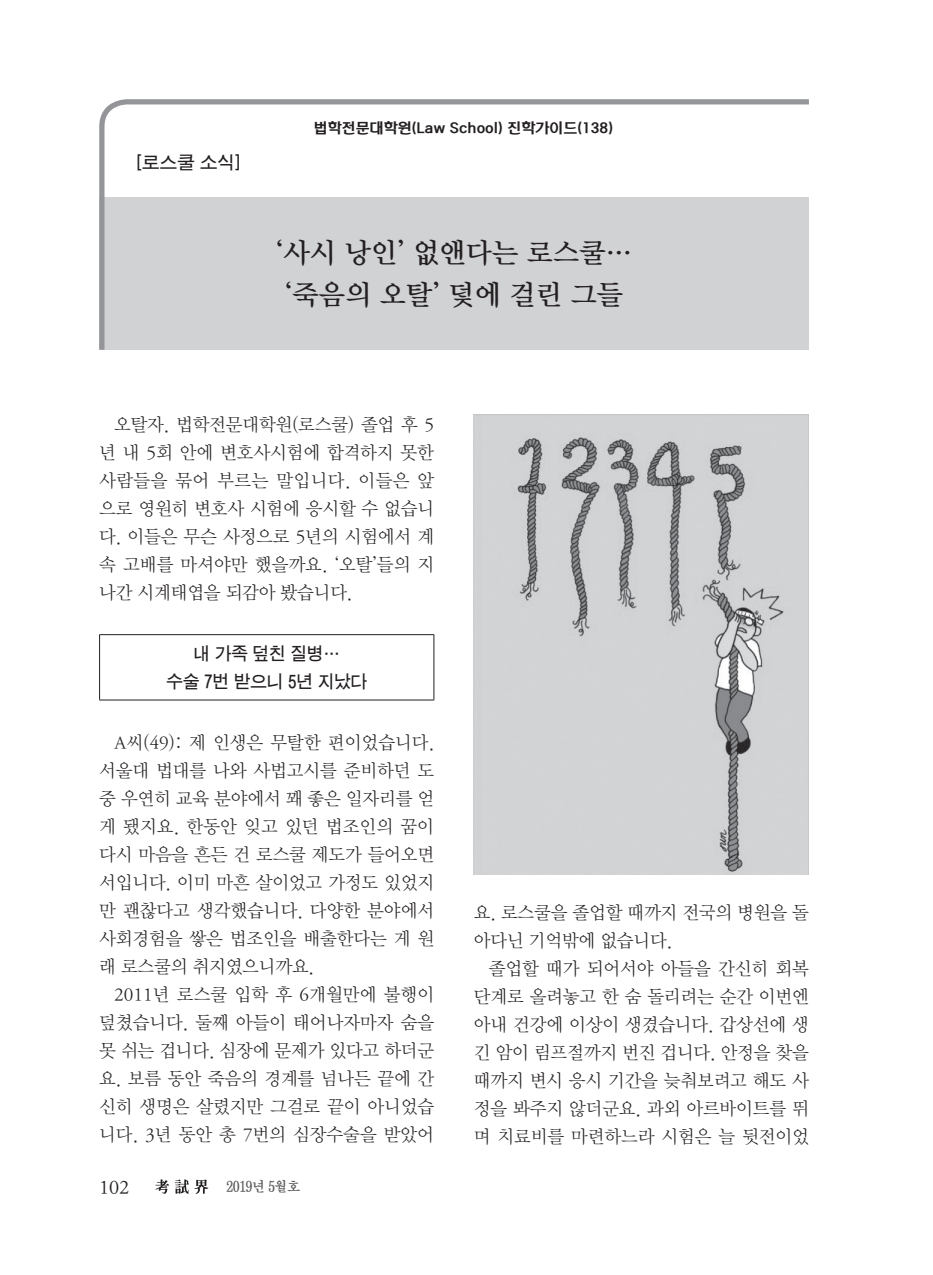
<style>
.page{position:relative;width:933px;height:1275px;background:#fff}
.page>*{position:absolute;margin:0;border:0;box-sizing:border-box;transform-origin:0 0}
.t1{font:28px/42px "DX Nmu Std 40";color:#231f20;text-align:center}
.t2{font:19.25px "DX Nmu Std 30";color:#231f20}
.t3{font:18.38px/28px "DX Nmu Std 20";letter-spacing:-.01em;color:#231f20;text-align:justify}
.t4{font:17.5px/28px "D Xgo Std 40";letter-spacing:-.01em;color:#231f20;text-align:center;scale:.95 1}
.t5{font:17.5px "D Xgo Std 40";letter-spacing:-.01em;color:#231f20}
.t6{font:14px "DX Frty Std B";color:#231f20}
.t7{font:14px "D Xmu Std 40";letter-spacing:-.05em;color:#5a5a5d;scale:.95 1}
</style>
<div class="page">
<svg style="left:155px;top:1179px;width:14px;height:15px"></svg>
<svg style="left:175px;top:1179px;width:34px;height:15px"></svg>
<hr style="left:99px;top:635px;width:1px;height:65px;background:#231f20">
<hr style="left:99px;top:634px;width:335px;height:1px;background:#231f20">
<hr style="left:433px;top:635px;width:1px;height:65px;background:#231f20">
<hr style="left:99px;top:700px;width:335px;height:1px;background:#231f20">
<svg style="left:99px;top:99px;width:710px;height:251px"></svg>
<img style="left:474px;top:415px;width:335px;height:460px">
<p class="t5" style="left:136px;top:153px;width:105px">[로스쿨 소식]</p>
<p class="t6" style="left:314px;top:121px;width:301px">법학전문대학원(Law School) 진학가이드(138)</p>
<h1 class="t1" style="left:276px;top:233px;width:358px">‘사시 낭인’ 없앤다는 로스쿨… ‘죽음의 오탈’ 덫에 걸린 그들</h1>
<p class="t3" style="left:99px;top:411px;width:336px;text-indent:15px">오탈자. 법학전문대학원(로스쿨) 졸업 후 5 년 내 5회 안에 변호사시험에 합격하지 못한 사람들을 묶어 부르는 말입니다. 이들은 앞 으로 영원히 변호사 시험에 응시할 수 없습니 다. 이들은 무슨 사정으로 5년의 시험에서 계 속 고배를 마셔야만 했을까요. ‘오탈’들의 지 나간 시계태엽을 되감아 봤습니다.</p>
<p class="t4" style="left:166px;top:640px;width:213px">내 가족 덮친 질병…<br>수술 7번 받으니 5년 지났다</p>
<p class="t3" style="left:99px;top:729px;width:336px;text-indent:15px">A씨(49): 제 인생은 무탈한 편이었습니다. 서울대 법대를 나와 사법고시를 준비하던 도 중 우연히 교육 분야에서 꽤 좋은 일자리를 얻 게 됐지요. 한동안 잊고 있던 법조인의 꿈이 다시 마음을 흔든 건 로스쿨 제도가 들어오면 서입니다. 이미 마흔 살이었고 가정도 있었지 만 괜찮다고 생각했습니다. 다양한 분야에서 사회경험을 쌓은 법조인을 배출한다는 게 원 래 로스쿨의 취지였으니까요.</p>
<p class="t3" style="left:99px;top:981px;width:336px;text-indent:15px">2011년 로스쿨 입학 후 6개월만에 불행이 덮쳤습니다. 둘째 아들이 태어나자마자 숨을 못 쉬는 겁니다. 심장에 문제가 있다고 하더군 요. 보름 동안 죽음의 경계를 넘나든 끝에 간 신히 생명은 살렸지만 그걸로 끝이 아니었습 니다. 3년 동안 총 7번의 심장수술을 받았어</p>
<p class="t2" style="left:99px;top:1177px;width:31px">102</p>
<p class="t7" style="left:226px;top:1179px;width:80px">2019년 5월호</p>
<p class="t3" style="left:474px;top:899px;width:336px">요. 로스쿨을 졸업할 때까지 전국의 병원을 돌 아다닌 기억밖에 없습니다.</p>
<p class="t3" style="left:474px;top:955px;width:336px;text-indent:15px">졸업할 때가 되어서야 아들을 간신히 회복 단계로 올려놓고 한 숨 돌리려는 순간 이번엔 아내 건강에 이상이 생겼습니다. 갑상선에 생 긴 암이 림프절까지 번진 겁니다. 안정을 찾을 때까지 변시 응시 기간을 늦춰보려고 해도 사 정을 봐주지 않더군요. 과외 아르바이트를 뛰 며 치료비를 마련하느라 시험은 늘 뒷전이었</p>
</div>
